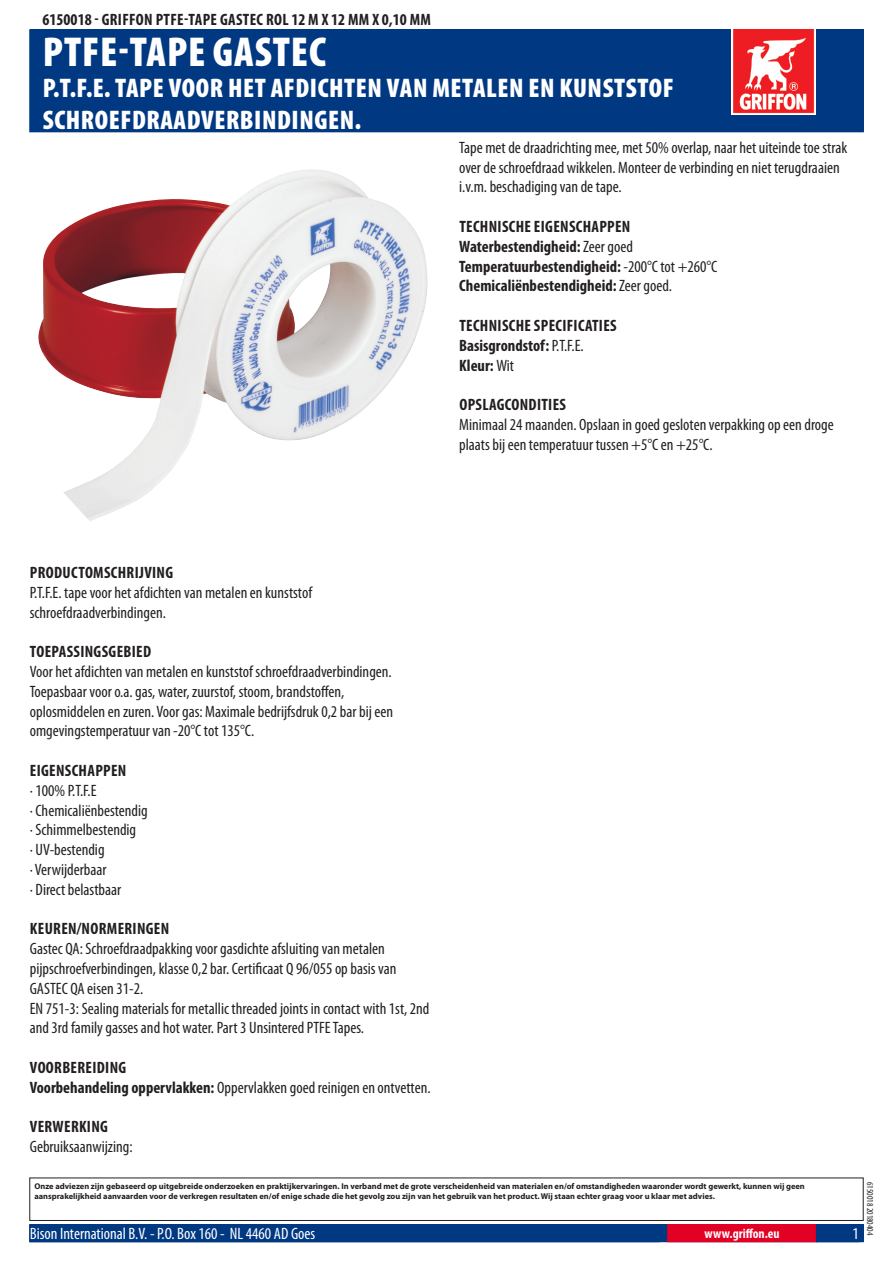
<style>
.page{position:relative;width:893px;height:1263px;background:#fff}
.page>*{position:absolute;margin:0;border:0;box-sizing:border-box;transform-origin:0 0}
.PageHeader{font:900 condensed 42px "Myriad Pro";letter-spacing:.02em;color:#fff}
.PageSubheader{font:900 condensed 27px/32.4px "Myriad Pro";letter-spacing:.02em;color:#fff}
.Regular{font:condensed 16.5px/19.8px "Myriad Pro";color:#231f20}
.TOCItem{font:700 condensed 16.5px "Myriad Pro";letter-spacing:.02em;color:#231f20}
.Regular-2{font:700 condensed 16.5px "Myriad Pro";color:#231f20}
.ContactData{font:condensed 16.5px "Myriad Pro";color:#fff}
.URL{font:700 condensed 13.5px "Myriad Pro";color:#fff}
.Revisie{font:condensed 9px "Myriad Pro";color:#231f20}
.Disclaimer{font:700 8.4px/10.1px "Myriad Pro";color:#231f20}
.s1{font-weight:400}
.s2{font-weight:700}
</style>
<div class="page">
<div style="left:30px;top:30px;width:833px;height:102px;background:#003882"></div>
<img style="left:731px;top:30px;width:85px;height:85px">
<div style="left:29px;top:1177px;width:835px;height:44px;border:1px solid #231f20"></div>
<div style="left:30px;top:1225px;width:833px;height:17px;background:#003882"></div>
<div style="left:29px;top:1224px;width:835px;height:18px;border:1px solid #003882"></div>
<div style="left:668px;top:1225px;width:148px;height:17px;background:#e20025"></div>
<div style="left:667px;top:1224px;width:150px;height:18px;border:1px solid #e20025"></div>
<img style="left:38px;top:169px;width:390px;height:352px">
<p class="TOCItem" style="left:43px;top:9px;width:390px">6150018 - GRIFFON PTFE-TAPE GASTEC ROL 12 M X 12 MM X 0,10 MM</p>
<p class="PageHeader" style="left:43px;top:25px;width:285px">PTFE-TAPE GASTEC</p>
<p class="PageSubheader" style="left:43px;top:71px;width:630px">P.T.F.E. TAPE VOOR HET AFDICHTEN VAN METALEN EN KUNSTSTOF<br>SCHROEFDRAADVERBINDINGEN.</p>
<p class="Regular" style="left:459px;top:137px;width:390px">Tape met de draadrichting mee, met 50% overlap, naar het uiteinde toe strak over de schroefdraad wikkelen. Monteer de verbinding en niet terugdraaien i.v.m. beschadiging van de tape.</p>
<p class="TOCItem" style="left:459px;top:216px;width:173px">TECHNISCHE EIGENSCHAPPEN</p>
<p class="Regular-2" style="left:459px;top:236px;width:175px">WATERBESTENDIGHEID: <span class="s1">Zeer goed</span></p>
<p class="Regular-2" style="left:459px;top:256px;width:260px">TEMPERATUURBESTENDIGHEID: <span class="s1">-200°C tot +260°C</span></p>
<p class="Regular-2" style="left:459px;top:275px;width:214px">CHEMICALIËNBESTENDIGHEID: <span class="s1">Zeer goed.</span></p>
<p class="TOCItem" style="left:459px;top:315px;width:159px">TECHNISCHE SPECIFICATIES</p>
<p class="Regular-2" style="left:459px;top:335px;width:126px">BASISGRONDSTOF: <span class="s1">P.T.F.E.</span></p>
<p class="Regular-2" style="left:459px;top:355px;width:56px">KLEUR: <span class="s1">Wit</span></p>
<p class="TOCItem" style="left:459px;top:394px;width:108px">OPSLAGCONDITIES</p>
<p class="Regular" style="left:459px;top:414px;width:376px">Minimaal 24 maanden. Opslaan in goed gesloten verpakking op een droge plaats bij een temperatuur tussen +5°C en +25°C.</p>
<p class="TOCItem" style="left:30px;top:562px;width:144px">PRODUCTOMSCHRIJVING</p>
<p class="Regular" style="left:30px;top:582px;width:284px">P.T.F.E. tape voor het afdichten van metalen en kunststof schroefdraadverbindingen.</p>
<p class="TOCItem" style="left:30px;top:641px;width:123px">TOEPASSINGSGEBIED</p>
<p class="Regular" style="left:30px;top:661px;width:365px">Voor het afdichten van metalen en kunststof schroefdraadverbindingen.<br>Toepasbaar voor o.a. gas, water, zuurstof, stoom, brandstoffen, oplosmiddelen en zuren. Voor gas: Maximale bedrijfsdruk 0,2 bar bij een omgevingstemperatuur van -20°C tot 1 35°C.</p>
<p class="TOCItem" style="left:30px;top:760px;width:98px">EIGENSCHAPPEN</p>
<p class="Regular" style="left:30px;top:780px;width:120px">· 1 00% P.T.F.E<br>· Chemicaliënbestendig · Schimmelbestendig<br>· UV-bestendig<br>· Verwijderbaar<br>· Direct belastbaar</p>
<p class="TOCItem" style="left:30px;top:918px;width:141px">KEUREN/NORMERINGEN</p>
<p class="Regular" style="left:30px;top:939px;width:401px">Gastec QA: Schroefdraadpakking voor gasdichte afsluiting van metalen pijpschroefverbindingen, klasse 0,2 bar. Certificaat Q 96/055 op basis van GASTEC QA eisen 31 -2.<br>EN 751 -3: Sealing materials for metallic threaded joints in contact with 1 st, 2nd and 3rd family gasses and hot water. Part 3 Unsintered PTFE Tapes.</p>
<p class="TOCItem" style="left:30px;top:1057px;width:97px">VOORBEREIDING</p>
<p class="Regular" style="left:30px;top:1077px;width:402px"><span class="s2">VOORBEHANDELING OPPERVLAKKEN:</span> Oppervlakken goed reinigen en ontvetten.</p>
<p class="TOCItem" style="left:30px;top:1116px;width:79px">VERWERKING</p>
<p class="Regular" style="left:30px;top:1137px;width:104px">Gebruiksaanwijzing:</p>
<p class="Disclaimer" style="left:34px;top:1181px;width:772px">Onze adviezen zijn gebaseerd op uitgebreide onderzoeken en praktijkervaringen. In verband met de grote verscheidenheid van materialen en/of omstandigheden waaronder wordt gewerkt, kunnen wij geen aansprakelijkheid aanvaarden voor de verkregen resultaten en/of enige schade die het gevolg zou zijn van het gebruik van het product. Wij staan echter graag voor u klaar met advies.</p>
<p class="ContactData" style="left:30px;top:1224px;width:287px">Bison International B.V. - P.O. Box 1 60 - NL 4460 AD Goes</p>
<p class="URL" style="left:704px;top:1225px;width:77px">WWW.GRIFFON.EU</p>
<p class="Revisie" style="left:875px;top:1182px;width:55px;rotate:90deg">61 5001 8 201 80404</p>
</div>
